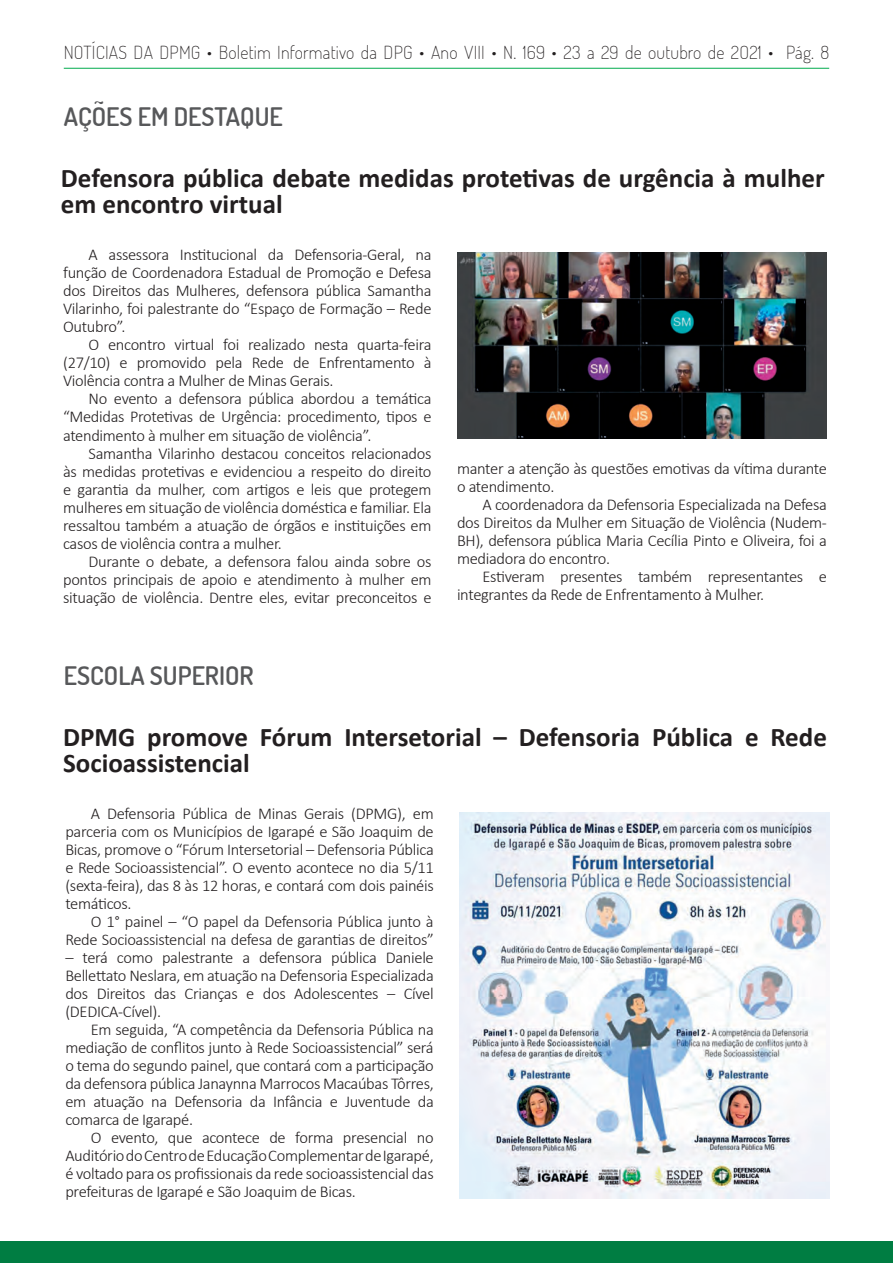
<style>
.page{position:relative;width:893px;height:1263px;background:#fff}
.page>*{position:absolute;margin:0;border:0;box-sizing:border-box;transform-origin:0 0}
.t1{font:700 27px/25.5px "Calibri";color:#231f20}
.t2{font:600 25.5px "Dosis";color:#57585a}
.t3{font:200 18px "Dosis";letter-spacing:.01em;color:#231f20}
.t4{font:300 16.5px/18px "Calibri";letter-spacing:-.02em;color:#231f20;text-align:justify}
</style>
<div class="page">
<div style="left:0;top:1241px;width:893px;height:22px;background:#007d42"></div>
<hr style="left:64px;top:68px;width:765px;height:1px;background:#00ab4d">
<img style="left:459px;top:813px;width:370px;height:385px">
<img style="left:457px;top:252px;width:370px;height:187px">
<p class="t3" style="left:64px;top:40px;width:767px">NOTÍCIAS DA DPMG • Boletim Informativo da DPG • Ano VIII • N. 169 • 23 a 29 de outubro de 2O21 • Pág. 8</p>
<h2 class="t2" style="left:64px;top:99px;width:221px">AÇÕES EM DESTAQUE</h2>
<h1 class="t1" style="left:61px;top:165px;width:765px">Defensora pública debate medidas protetivas de urgência à mulher em encontro virtual</h1>
<p class="t4" style="left:63px;top:246px;width:370px;text-indent:26px">A assessora Institucional da Defensoria-Geral, na função de Coordenadora Estadual de Promoção e Defesa dos Direitos das Mulheres, defensora pública Samantha Vilarinho, foi palestrante do “Espaço de Formação – Rede Outubro”.</p>
<p class="t4" style="left:63px;top:336px;width:370px;text-indent:26px">O encontro virtual foi realizado nesta quarta-feira (27/10) e promovido pela Rede de Enfrentamento à Violência contra a Mulher de Minas Gerais.</p>
<p class="t4" style="left:63px;top:390px;width:370px;text-indent:26px">No evento a defensora pública abordou a temática “Medidas Protetivas de Urgência: procedimento, tipos e atendimento à mulher em situação de violência”.</p>
<p class="t4" style="left:63px;top:444px;width:370px;text-indent:26px">Samantha Vilarinho destacou conceitos relacionados às medidas protetivas e evidenciou a respeito do direito e garantia da mulher, com artigos e leis que protegem mulheres em situação de violência doméstica e familiar. Ela ressaltou também a atuação de órgãos e instituições em casos de violência contra a mulher.</p>
<p class="t4" style="left:63px;top:552px;width:370px;text-indent:26px">Durante o debate, a defensora falou ainda sobre os pontos principais de apoio e atendimento à mulher em situação de violência. Dentre eles, evitar preconceitos e</p>
<h2 class="t2" style="left:64px;top:658px;width:191px">ESCOLA SUPERIOR</h2>
<p class="t4" style="left:457px;top:459px;width:371px">manter a atenção às questões emotivas da vítima durante o atendimento.</p>
<p class="t4" style="left:457px;top:495px;width:372px;text-indent:26px">A coordenadora da Defensoria Especializada na Defesa dos Direitos da Mulher em Situação de Violência (Nudem-BH), defensora pública Maria Cecília Pinto e Oliveira, foi a mediadora do encontro.</p>
<p class="t4" style="left:457px;top:567px;width:371px;text-indent:26px">Estiveram presentes também representantes e integrantes da Rede de Enfrentamento à Mulher.</p>
<h1 class="t1" style="left:63px;top:724px;width:765px">DPMG promove Fórum Intersetorial – Defensoria Pública e Rede<br>Socioassistencial</h1>
<p class="t4" style="left:65px;top:805px;width:370px;text-indent:26px">A Defensoria Pública de Minas Gerais (DPMG), em parceria com os Municípios de Igarapé e São Joaquim de Bicas, promove o “Fórum Intersetorial – Defensoria Pública e Rede Socioassistencial”. O evento acontece no dia 5/11 (sexta-feira), das 8 às 12 horas, e contará com dois painéis temáticos.</p>
<p class="t4" style="left:65px;top:913px;width:370px;text-align:right">O 1° painel – “O papel da Defensoria Pública junto à<br>Rede Socioassistencial na defesa de garantias de direitos”</p>
<p class="t4" style="left:65px;top:949px;width:370px">– terá como palestrante a defensora pública Daniele Bellettato Neslara, em atuação na Defensoria Especializada dos Direitos das Crianças e dos Adolescentes – Cível (DEDICA-Cível).</p>
<p class="t4" style="left:65px;top:1021px;width:370px;text-indent:26px">Em seguida, “A competência da Defensoria Pública na mediação de conflitos junto à Rede Socioassistencial” será o tema do segundo painel, que contará com a participação da defensora pública Janaynna Marrocos Macaúbas Tôrres, em atuação na Defensoria da Infância e Juventude da comarca de Igarapé.</p>
<p class="t4" style="left:65px;top:1129px;width:370px;text-indent:26px">O evento, que acontece de forma presencial no Auditório do Centro de Educação Complementar de Igarapé, é voltado para os profissionais da rede socioassistencial das prefeituras de Igarapé e São Joaquim de Bicas.</p>
</div>
